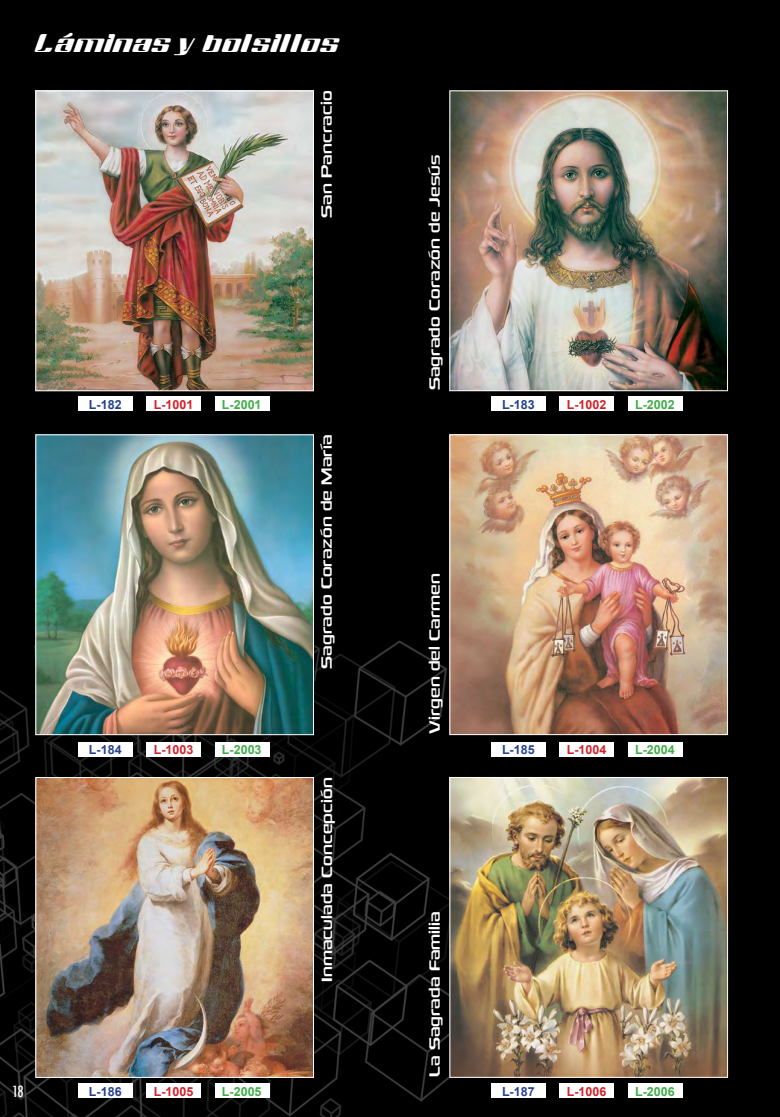
<style>
.page{position:relative;width:780px;height:1117px;background:#fff}
.page>*{position:absolute;margin:0;border:0;box-sizing:border-box;transform-origin:0 0}
.t1{font:22.5px "Magenta";letter-spacing:.03em;color:#fff}
.t2{font:15px "Rexlia Rg";letter-spacing:.01em;color:#fff}
.t3{font:500 condensed 15px "Futura";color:#fff}
.t4{font:700 12.5px "Arial";color:#d2232a}
.t5{font:700 12.5px "Arial";color:#41ad49}
.t6{font:700 12.5px "Arial";color:#25408f}
</style>
<div class="page">
<div style="left:0;top:0;width:779px;height:1116px;background:#000"></div>
<img style="left:451px;top:92px;width:275px;height:297px">
<div style="left:449px;top:90px;width:279px;height:301px;border:1px solid #fff"></div>
<img style="left:37px;top:92px;width:275px;height:297px">
<div style="left:35px;top:90px;width:279px;height:301px;border:1px solid #fff"></div>
<img style="left:451px;top:436px;width:275px;height:297px">
<div style="left:449px;top:434px;width:279px;height:301px;border:1px solid #fff"></div>
<img style="left:37px;top:436px;width:275px;height:297px">
<div style="left:35px;top:434px;width:279px;height:301px;border:1px solid #fff"></div>
<img style="left:451px;top:778px;width:275px;height:297px">
<div style="left:449px;top:776px;width:279px;height:301px;border:1px solid #fff"></div>
<img style="left:37px;top:778px;width:275px;height:297px">
<div style="left:35px;top:776px;width:279px;height:301px;border:1px solid #fff"></div>
<div style="left:559px;top:396px;width:55px;height:15px;background:#fff"></div>
<div style="left:628px;top:396px;width:54px;height:15px;background:#fff"></div>
<div style="left:491px;top:396px;width:54px;height:15px;background:#fff"></div>
<div style="left:147px;top:396px;width:54px;height:15px;background:#fff"></div>
<div style="left:215px;top:396px;width:54px;height:15px;background:#fff"></div>
<div style="left:78px;top:396px;width:54px;height:15px;background:#fff"></div>
<div style="left:559px;top:742px;width:55px;height:14px;background:#fff"></div>
<div style="left:628px;top:742px;width:54px;height:14px;background:#fff"></div>
<div style="left:491px;top:742px;width:54px;height:14px;background:#fff"></div>
<div style="left:147px;top:742px;width:54px;height:14px;background:#fff"></div>
<div style="left:215px;top:742px;width:54px;height:14px;background:#fff"></div>
<div style="left:78px;top:742px;width:54px;height:14px;background:#fff"></div>
<div style="left:559px;top:1083px;width:55px;height:15px;background:#fff"></div>
<div style="left:628px;top:1083px;width:54px;height:15px;background:#fff"></div>
<div style="left:491px;top:1083px;width:54px;height:15px;background:#fff"></div>
<div style="left:147px;top:1083px;width:54px;height:15px;background:#fff"></div>
<div style="left:215px;top:1083px;width:54px;height:15px;background:#fff"></div>
<div style="left:78px;top:1083px;width:54px;height:15px;background:#fff"></div>
<h1 class="t1" style="left:35px;top:27px;width:304px">Láminas y bolsillos</h1>
<p class="t3" style="left:12px;top:1081px;width:13px">18</p>
<p class="t2" style="left:317px;top:218px;width:129px;rotate:-90deg">San Pancracio</p>
<p class="t2" style="left:425px;top:390px;width:237px;rotate:-90deg">Sagrado Corazón de Jesús</p>
<p class="t6" style="left:89px;top:396px;width:34px">L-182</p>
<p class="t4" style="left:154px;top:396px;width:41px">L-1001</p>
<p class="t5" style="left:222px;top:396px;width:41px">L-2001</p>
<p class="t6" style="left:502px;top:396px;width:34px">L-183</p>
<p class="t4" style="left:566px;top:396px;width:41px">L-1002</p>
<p class="t5" style="left:635px;top:396px;width:41px">L-2002</p>
<p class="t2" style="left:317px;top:668px;width:235px;rotate:-90deg">Sagrado Corazón de María</p>
<p class="t2" style="left:425px;top:734px;width:162px;rotate:-90deg">Virgen del Carmen</p>
<p class="t6" style="left:89px;top:741px;width:34px">L-184</p>
<p class="t4" style="left:154px;top:741px;width:41px">L-1003</p>
<p class="t5" style="left:222px;top:741px;width:41px">L-2003</p>
<p class="t6" style="left:502px;top:741px;width:34px">L-185</p>
<p class="t4" style="left:566px;top:741px;width:41px">L-1004</p>
<p class="t5" style="left:635px;top:741px;width:41px">L-2004</p>
<p class="t2" style="left:317px;top:981px;width:205px;rotate:-90deg">Inmaculada Concepción</p>
<p class="t2" style="left:425px;top:1076px;width:167px;rotate:-90deg">La Sagrada Familia</p>
<p class="t6" style="left:89px;top:1082px;width:34px">L-186</p>
<p class="t4" style="left:154px;top:1082px;width:41px">L-1005</p>
<p class="t5" style="left:222px;top:1082px;width:41px">L-2005</p>
<p class="t6" style="left:502px;top:1082px;width:34px">L-187</p>
<p class="t4" style="left:566px;top:1082px;width:41px">L-1006</p>
<p class="t5" style="left:635px;top:1082px;width:41px">L-2006</p>
</div>
